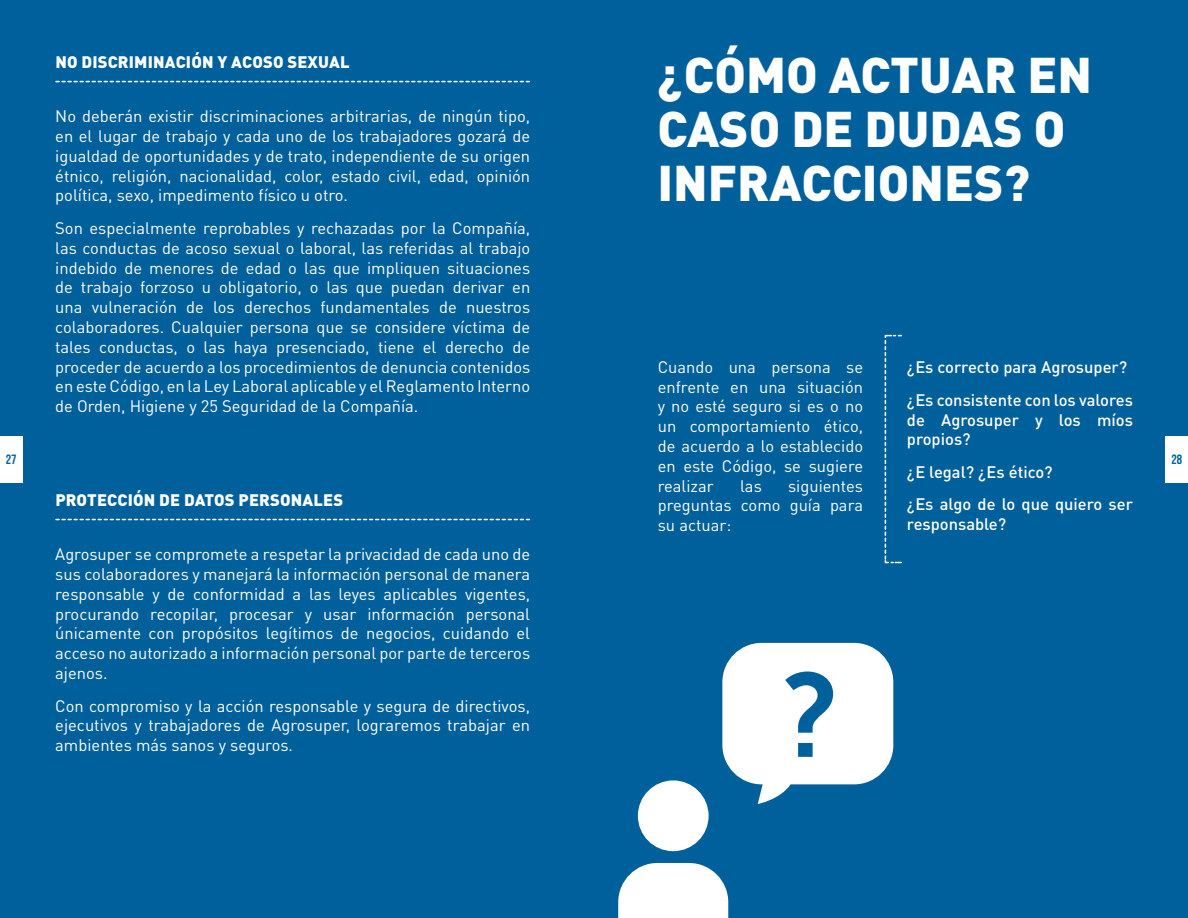
<style>
.page{position:relative;width:1188px;height:918px;background:#00609c}
.page>*{position:absolute;margin:0;border:0;box-sizing:border-box;transform-origin:0 0}
.t1{font:900 49.5px/54px "DIN Pro";color:#fff}
.t2{font:16.5px/19.8px "DIN Pro";color:#fff;text-align:justify}
.t3{font:500 16.5px/32.5px "DIN Pro";color:#fff}
.t4{font:900 16.5px "DIN Pro";letter-spacing:.01em;color:#fff}
.t5{font:13.5px "Bebas Neue";color:#00609c}
</style>
<div class="page">
<div style="left:0;top:436px;width:22px;height:47px;background:#fff"></div>
<div style="left:1166px;top:436px;width:22px;height:47px;background:#fff"></div>
<svg style="left:56px;top:81px;width:473px;height:1px"></svg>
<svg style="left:56px;top:519px;width:473px;height:1px"></svg>
<svg style="left:618px;top:643px;width:275px;height:275px"></svg>
<svg style="left:884px;top:334px;width:17px;height:230px"></svg>
<h1 class="t1" style="left:657px;top:42px;width:436px">¿CÓMO ACTUAR EN<br>CASO DE DUDAS O<br>INFRACCIONES?</h1>
<p class="t4" style="left:55px;top:48px;width:296px">NO DISCRIMINACIÓN Y ACOSO SEXUAL</p>
<p class="t2" style="left:55px;top:106px;width:477px">No deberán existir discriminaciones arbitrarias, de ningún tipo, en el lugar de trabajo y cada uno de los trabajadores gozará de igualdad de oportunidades y de trato, independiente de su origen étnico, religión, nacionalidad, color, estado civil, edad, opinión política, sexo, impedimento físico u otro.</p>
<p class="t2" style="left:55px;top:217px;width:477px">Son especialmente reprobables y rechazadas por la Compañía, las conductas de acoso sexual o laboral, las referidas al trabajo indebido de menores de edad o las que impliquen situaciones de trabajo forzoso u obligatorio, o las que puedan derivar en una vulneración de los derechos fundamentales de nuestros colaboradores. Cualquier persona que se considere víctima de tales conductas, o las haya presenciado, tiene el derecho de proceder de acuerdo a los procedimientos de denuncia contenidos en este Código, en la Ley Laboral aplicable y el Reglamento Interno de Orden, Higiene y 25 Seguridad de la Compañía.</p>
<p class="t2" style="left:658px;top:356px;width:207px">Cuando una persona se enfrente en una situación y no esté seguro si es o no un comportamiento ético, de acuerdo a lo establecido en este Código, se sugiere realizar</p>
<p class="t3" style="left:907px;top:350px;width:228px">¿Es correcto para Agrosuper? ¿Es consistente con los valores</p>
<p class="t3" style="left:907px;top:409px;width:228px;line-height:19.8px">de Agrosuper y los míos propios?</p>
<p class="t3" style="left:907px;top:455px;width:228px">¿E legal? ¿Es ético?<br>¿Es algo de lo que quiero ser</p>
<p class="t3" style="left:907px;top:507px;width:101px">responsable?</p>
<p class="t5" style="left:6px;top:452px;width:12px">27</p>
<p class="t5" style="left:1172px;top:452px;width:12px">28</p>
<p class="t2" style="left:658px;top:475px;width:207px;text-indent:130px">siguientes preguntas como guía para su actuar:</p>
<p class="t2" style="left:740px;top:475px;width:23px">las</p>
<p class="t4" style="left:55px;top:486px;width:289px">PROTECCIÓN DE DATOS PERSONALES</p>
<p class="t2" style="left:55px;top:544px;width:477px">Agrosuper se compromete a respetar la privacidad de cada uno de sus colaboradores y manejará la información personal de manera responsable y de conformidad a las leyes aplicables vigentes, procurando recopilar, procesar y usar información personal únicamente con propósitos legítimos de negocios, cuidando el acceso no autorizado a información personal por parte de terceros ajenos.</p>
<p class="t2" style="left:55px;top:695px;width:476px">Con compromiso y la acción responsable y segura de directivos, ejecutivos y trabajadores de Agrosuper, lograremos trabajar en ambientes más sanos y seguros.</p>
</div>
